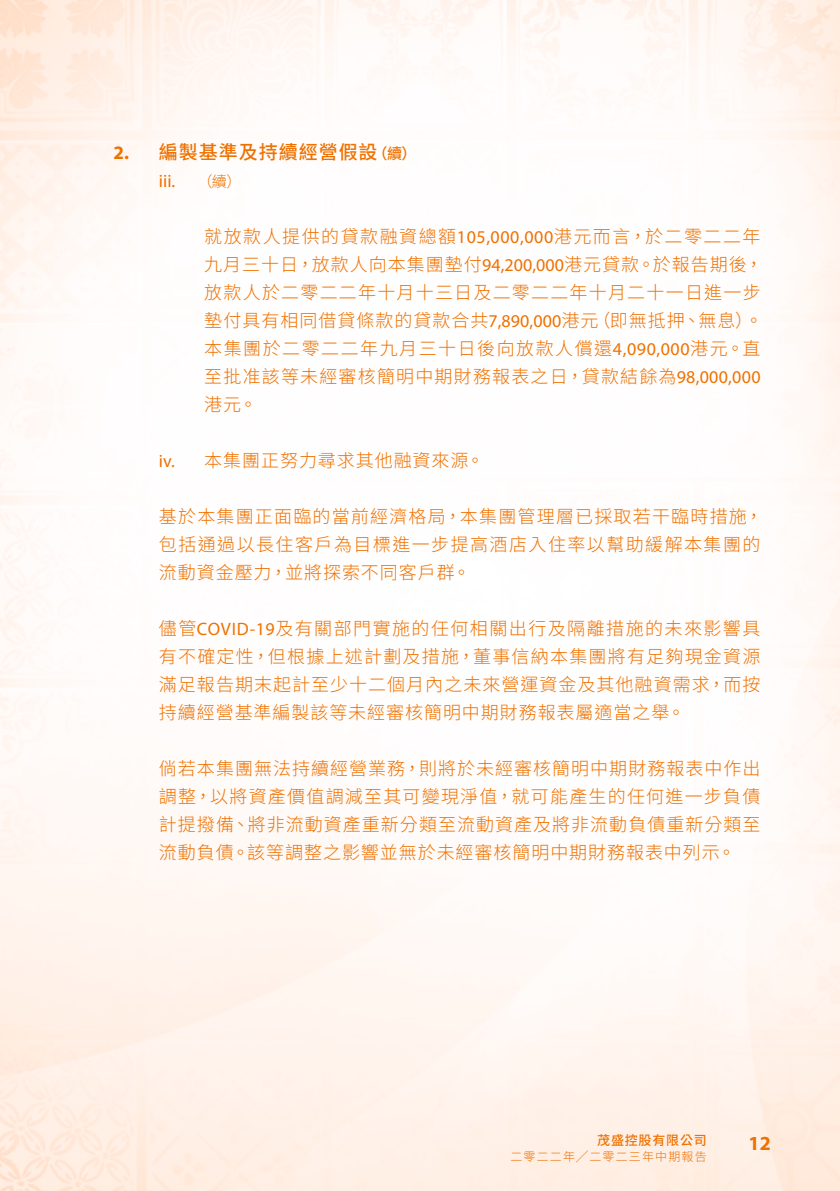
<style>
.page{position:relative;width:840px;height:1191px;background:#fff}
.page>*{position:absolute;margin:0;border:0;box-sizing:border-box;transform-origin:0 0}
.t1{font:700 20px "Myriad Pro";color:#ef7100}
.Notes_HD1{font:500 19px "Source Han Sans TC";letter-spacing:.05em;color:#ef7100}
.Notes_HD1-2{font:700 19px "Myriad Pro";color:#ef7100}
.Notes{font:300 18px/28px "Source Han Sans TC";letter-spacing:.065em;color:#ef7100}
.Notes-2{font:18px "Myriad Pro";color:#ef7100}
.Notes_HD1-3{font:500 15px "Source Han Sans TC";color:#ef7100}
.Notes-3{font:300 15px "Source Han Sans TC";color:#ef7100}
.t2{font:500 13px "Source Han Sans TC";letter-spacing:.06em;color:#ef7100}
.t3{font:300 12px "Source Han Sans TC";letter-spacing:.095em;color:#ef7100}
.s1{font-family:"Myriad Pro";font-weight:400}
</style>
<div class="page">
<p class="Notes_HD1-2" style="left:113px;top:140px;width:17px">2.</p>
<p class="Notes_HD1" style="left:159px;top:141px;width:220px">編製基準及持續經營假設</p>
<p class="Notes_HD1-3" style="left:372px;top:145px;width:45px">（續(</p>
<p class="Notes-2" style="left:159px;top:169px;width:18px">iii.</p>
<p class="Notes-2" style="left:159px;top:449px;width:17px">iv.</p>
<p class="Notes-3" style="left:197px;top:173px;width:45px">（續(</p>
<p class="Notes" style="left:204px;top:222px;width:559px;text-align:right">就放款人提供的貸款融資總額<span class="s1">105,000,000</span>港元而言，於二零二二年九月三十日，放款人向本集團墊付<span class="s1">94,200,000</span>港元貸款。於報告期後，放款人於二零二二年十月十三日及二零二二年十月二十一日進一步（即無抵押、無息。(</p>
<p class="Notes" style="left:204px;top:306px;width:557px">墊付具有相同借貸條款的貸款合共<span class="s1">7,890,000</span>港元<br>本集團於二零二二年九月三十日後向放款人償還<span class="s1">4,090,000</span>港元。直至批准該等未經審核簡明中期財務報表之日，貸款結餘為<span class="s1">98,000,000</span>港元。</p>
<p class="Notes" style="left:204px;top:446px;width:281px">本集團正努力尋求其他融資來源。</p>
<p class="Notes" style="left:159px;top:502px;width:605px">基於本集團正面臨的當前經濟格局，本集團管理層已採取若干臨時措施，包括通過以長住客戶為目標進一步提高酒店入住率以幫助緩解本集團的流動資金壓力，並將探索不同客戶群。</p>
<p class="Notes" style="left:159px;top:614px;width:602px;text-align:justify">儘管<span class="s1">COVID-19</span>及有關部門實施的任何相關出行及隔離措施的未來影響具有不確定性，但根據上述計劃及措施，董事信納本集團將有足夠現金資源滿足報告期末起計至少十二個月內之未來營運資金及其他融資需求，而按持續經營基準編製該等未經審核簡明中期財務報表屬適當之舉。</p>
<p class="Notes" style="left:159px;top:754px;width:602px;text-align:justify">倘若本集團無法持續經營業務，則將於未經審核簡明中期財務報表中作出調整，以將資產價值調減至其可變現淨值，就可能產生的任何進一步負債計提撥備、將非流動資產重新分類至流動資產及將非流動負債重新分類至流動負債。該等調整之影響並無於未經審核簡明中期財務報表中列示。</p>
<p class="t2" style="left:597px;top:1133px;width:111px">茂盛控股有限公司</p>
<p class="t3" style="left:510px;top:1150px;width:198px">二零二二年╱二零二三年中期報告</p>
<p class="t1" style="left:748px;top:1130px;width:24px">12</p>
</div>
